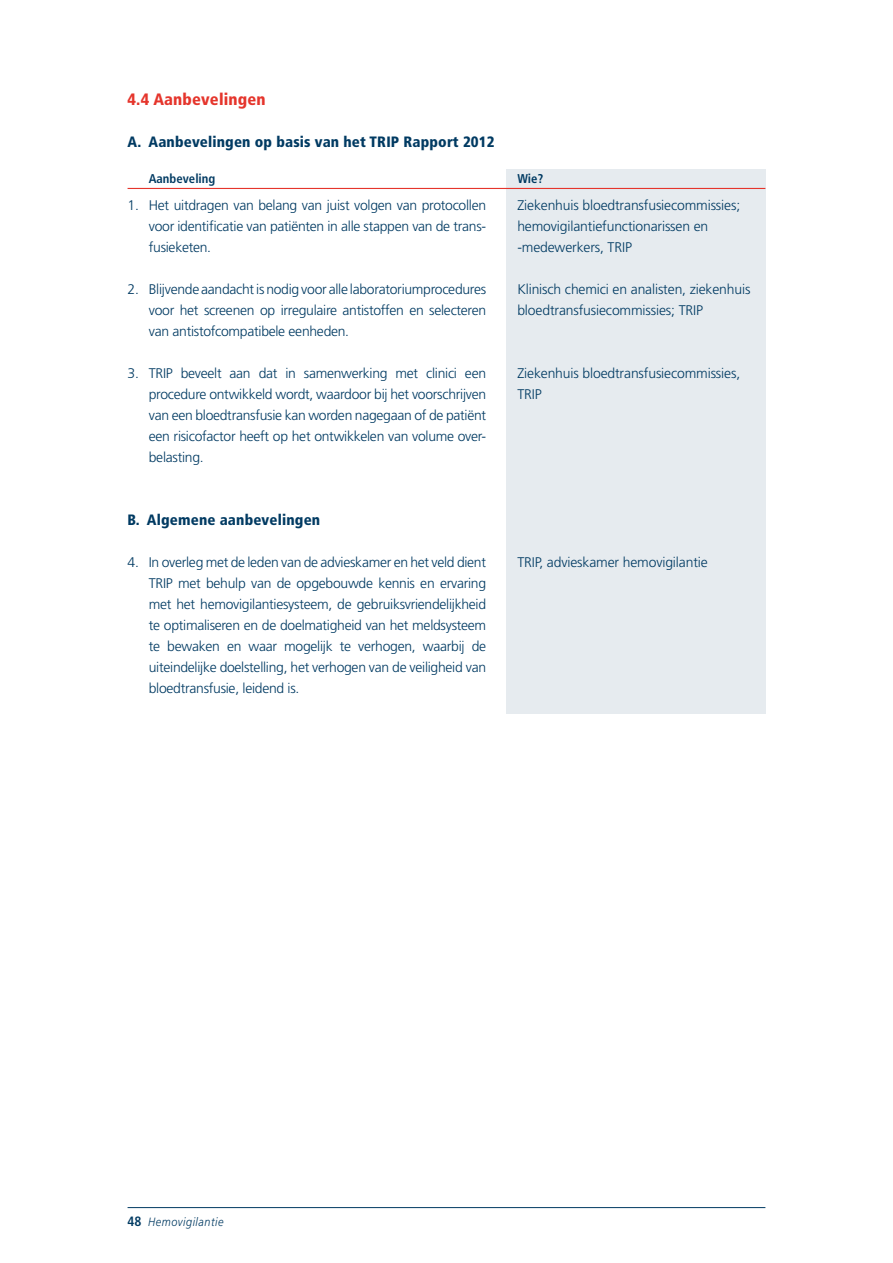
<style>
.page{position:relative;width:893px;height:1263px;background:#fff}
.page>*{position:absolute;margin:0;border:0;box-sizing:border-box;transform-origin:0 0}
.t1{font:900 condensed 16.5px "Frutiger";letter-spacing:.01em;color:#e5352c}
.t2{font:900 condensed 15px "Frutiger";letter-spacing:.01em;color:#003a62}
.t3{font:300 13.95px/21px "Frutiger";letter-spacing:-.01em;color:#003a62;text-align:justify}
.t4{font:700 condensed 12.75px "Frutiger";color:#003a62}
.t5{font:italic 300 12px "Frutiger";letter-spacing:.05em;color:#003a62;scale:.9 1}
.s1{font-weight:700;font-style:normal;font-stretch:condensed;font-size:13.5px}
</style>
<div class="page">
<hr style="left:128px;top:1207px;width:637px;height:1px;background:#003a62">
<div style="left:506px;top:169px;width:259px;height:545px;background:#e6ebef"></div>
<hr style="left:128px;top:188px;width:637px;height:1px;background:#e5352c">
<p class="t1" style="left:128px;top:89px;width:140px">4.4 Aanbevelingen</p>
<p class="t2" style="left:128px;top:133px;width:369px">A. Aanbevelingen op basis van het TRIP Rapport 2012</p>
<p class="t4" style="left:149px;top:171px;width:68px">Aanbeveling</p>
<p class="t3" style="left:149px;top:195px;width:339px;text-indent:-21px">1. Het uitdragen van belang van juist volgen van protocollen voor identificatie van patiënten in alle stappen van de trans&shy;fusieketen.</p>
<p class="t3" style="left:149px;top:279px;width:339px;text-indent:-21px">2. Blijvende aandacht is nodig voor alle laboratoriumprocedures voor het screenen op irregulaire antistoffen en selecteren van antistofcompatibele eenheden.</p>
<p class="t3" style="left:149px;top:363px;width:339px;text-indent:-21px">3. TRIP beveelt aan dat in samenwerking met clinici een procedure ontwikkeld wordt, waardoor bij het voorschrijven van een bloedtransfusie kan worden nagegaan of de patiënt een risicofactor heeft op het ontwikkelen van volume over&shy;belasting.</p>
<p class="t2" style="left:128px;top:511px;width:194px">B. Algemene aanbevelingen</p>
<p class="t3" style="left:149px;top:552px;width:339px;text-indent:-21px">4. In overleg met de leden van de advieskamer en het veld dient TRIP met behulp van de opgebouwde kennis en ervaring met het hemovigilantiesysteem, de gebruiksvriendelijkheid te optimaliseren en de doelmatigheid van het meldsysteem te bewaken en waar mogelijk te verhogen, waarbij de uiteindelijke doelstelling, het verhogen van de veiligheid van bloedtransfusie, leidend is.</p>
<p class="t4" style="left:517px;top:171px;width:27px">Wie?</p>
<p class="t3" style="left:517px;top:195px;width:224px;text-align:left">Ziekenhuis bloedtransfusiecommissies; hemovigilantiefunctionarissen en -medewerkers, TRIP</p>
<p class="t3" style="left:517px;top:279px;width:235px">Klinisch chemici en analisten, ziekenhuis bloedtransfusiecommissies; TRIP</p>
<p class="t3" style="left:517px;top:363px;width:224px">Ziekenhuis bloedtransfusiecommissies,<br>TRIP</p>
<p class="t3" style="left:517px;top:552px;width:192px">TRIP, advieskamer hemovigilantie</p>
<p class="t5" style="left:128px;top:1214px;width:108px"><span class="s1">48</span> Hemovigilantie</p>
</div>
